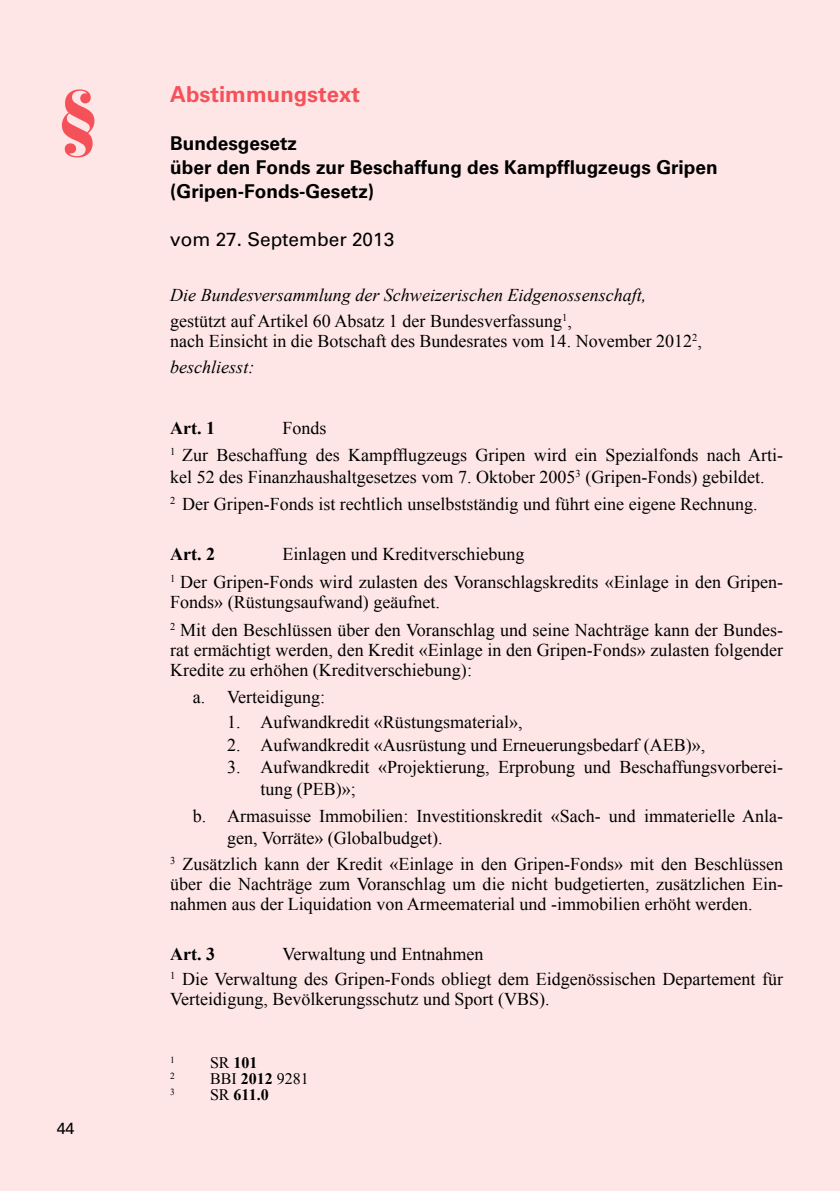
<style>
.page{position:relative;width:840px;height:1191px;background:#fff}
.page>*{position:absolute;margin:0;border:0;box-sizing:border-box;transform-origin:0 0}
.t1{font:900 70px "Bauer Bodoni";color:#f55159}
.t2{font:700 22px "Univers";color:#f55159}
.t3{font:700 19px/24px "Univers";color:#000}
.t4{font:19px "Univers";color:#000}
.t5{font:18px/27.2px "Times New Roman";color:#000}
.t6{font:italic 18px/25.8px "Times New Roman";color:#000}
.t7{font:700 18px "Times New Roman";color:#000}
.t8{font:700 16px "Times New Roman";color:#000}
.t9{font:16px "Times New Roman";color:#000}
.t10{font:16px "Univers";color:#000}
.t11{font:9.4px "Times New Roman";color:#000}
.s1{font-style:normal}
.s2{font-style:italic}
.s3{font-weight:400}
.s4{font-weight:700}
</style>
<div class="page">
<div style="left:0;top:0;width:839px;height:1191px;background:#fee6e7"></div>
<h1 class="t1" style="left:57px;top:73px;width:44px">§</h1>
<p class="t2" style="left:170px;top:81px;width:191px">Abstimmungstext</p>
<p class="t3" style="left:170px;top:131px;width:548px">Bundesgesetz<br>über den Fonds zur Beschaffung des Kampfflugzeugs Gripen (Gripen-Fonds-Gesetz)</p>
<p class="t4" style="left:170px;top:228px;width:225px">vom 27. September 2013</p>
<p class="t6" style="left:170px;top:282px;width:477px">Die Bundesversammlung der Schweizerischen Eidgenossenschaft, <span class="s1">gestützt auf Artikel 60 Absatz 1 der Bundesverfassung</span><sup>1</sup><span class="s1">,</span></p>
<p class="t5" style="left:170px;top:328px;width:533px;line-height:25.6px">nach Einsicht in die Botschaft des Bundesrates vom 14. November 2012<sup>2</sup>, <span class="s2">beschliesst:</span></p>
<p class="t5" style="left:170px;top:414px;width:614px;text-indent:112px">Fonds<br><sup>1</sup> Zur Beschaffung des Kampfflugzeugs Gripen wird ein Spezialfonds nach Arti-</p>
<p class="t5" style="left:170px;top:463px;width:595px">kel 52 des Finanzhaushaltgesetzes vom 7. Oktober 2005<sup>3</sup> (Gripen-Fonds) gebildet.<br><sup>2</sup> Der Gripen-Fonds ist rechtlich unselbstständig und führt eine eigene Rechnung.</p>
<p class="t7" style="left:170px;top:542px;width:46px">Art. 2</p>
<p class="t7" style="left:170px;top:415px;width:46px">Art. 1</p>
<p class="t5" style="left:170px;top:540px;width:614px;text-indent:112px">Einlagen und Kreditverschiebung<br><sup>1</sup> Der Gripen-Fonds wird zulasten des Voranschlagskredits «Einlage in den Gripen-</p>
<p class="t5" style="left:170px;top:587px;width:614px;line-height:28.6px">Fonds» (Rüstungsaufwand) geäufnet.<br><sup>2</sup> Mit den Beschlüssen über den Voranschlag und seine Nachträge kann der Bundes-</p>
<p class="t5" style="left:170px;top:640px;width:614px;line-height:20px">rat ermächtigt werden, den Kredit «Einlage in den Gripen-Fonds» zulasten folgender<br>Kredite zu erhöhen (Kreditverschiebung):</p>
<p class="t5" style="left:193px;top:683px;width:134px">a. Verteidigung:</p>
<p class="t5" style="left:227px;top:708px;width:297px">1. Aufwandkredit «Rüstungsmaterial»,</p>
<p class="t5" style="left:227px;top:730px;width:479px">2. Aufwandkredit «Ausrüstung und Erneuerungsbedarf (AEB)»,</p>
<p class="t5" style="left:260px;top:756px;width:524px;line-height:21.6px;text-indent:-33px">3. Aufwandkredit «Projektierung, Erprobung und Beschaffungsvorberei&shy;tung (PEB)»;</p>
<p class="t5" style="left:227px;top:805px;width:557px;line-height:21.6px;text-indent:-34px">b. Armasuisse Immobilien: Investitionskredit «Sach- und immaterielle Anla&shy;gen, Vorräte» (Globalbudget).</p>
<p class="t5" style="left:170px;top:853px;width:614px;line-height:20px;text-align:justify"><sup>3</sup> Zusätzlich kann der Kredit «Einlage in den Gripen-Fonds» mit den Beschlüssen über die Nachträge zum Voranschlag um die nicht budgetierten, zusätzlichen Ein&shy;nahmen aus der Liquidation von Armeematerial und -immobilien erhöht werden.</p>
<p class="t7" style="left:170px;top:941px;width:46px">Art. 3</p>
<p class="t5" style="left:170px;top:940px;width:614px;line-height:25.6px;text-indent:112px">Verwaltung und Entnahmen<br><sup>1</sup> Die Verwaltung des Gripen-Fonds obliegt dem Eidgenössischen Departement für</p>
<p class="t5" style="left:170px;top:985px;width:380px">Verteidigung, Bevölkerungsschutz und Sport (VBS).</p>
<p class="t10" style="left:57px;top:1119px;width:19px">44</p>
<p class="t11" style="left:170px;top:1053px;width:6px">1</p>
<p class="t8" style="left:210px;top:1051px;width:49px"><span class="s3">SR</span> 101</p>
<p class="t11" style="left:170px;top:1069px;width:6px">2</p>
<p class="t9" style="left:210px;top:1068px;width:100px">BBI <span class="s4">2012</span> 9281</p>
<p class="t11" style="left:170px;top:1085px;width:6px">3</p>
<p class="t8" style="left:210px;top:1083px;width:60px"><span class="s3">SR</span> 611.0</p>
</div>
